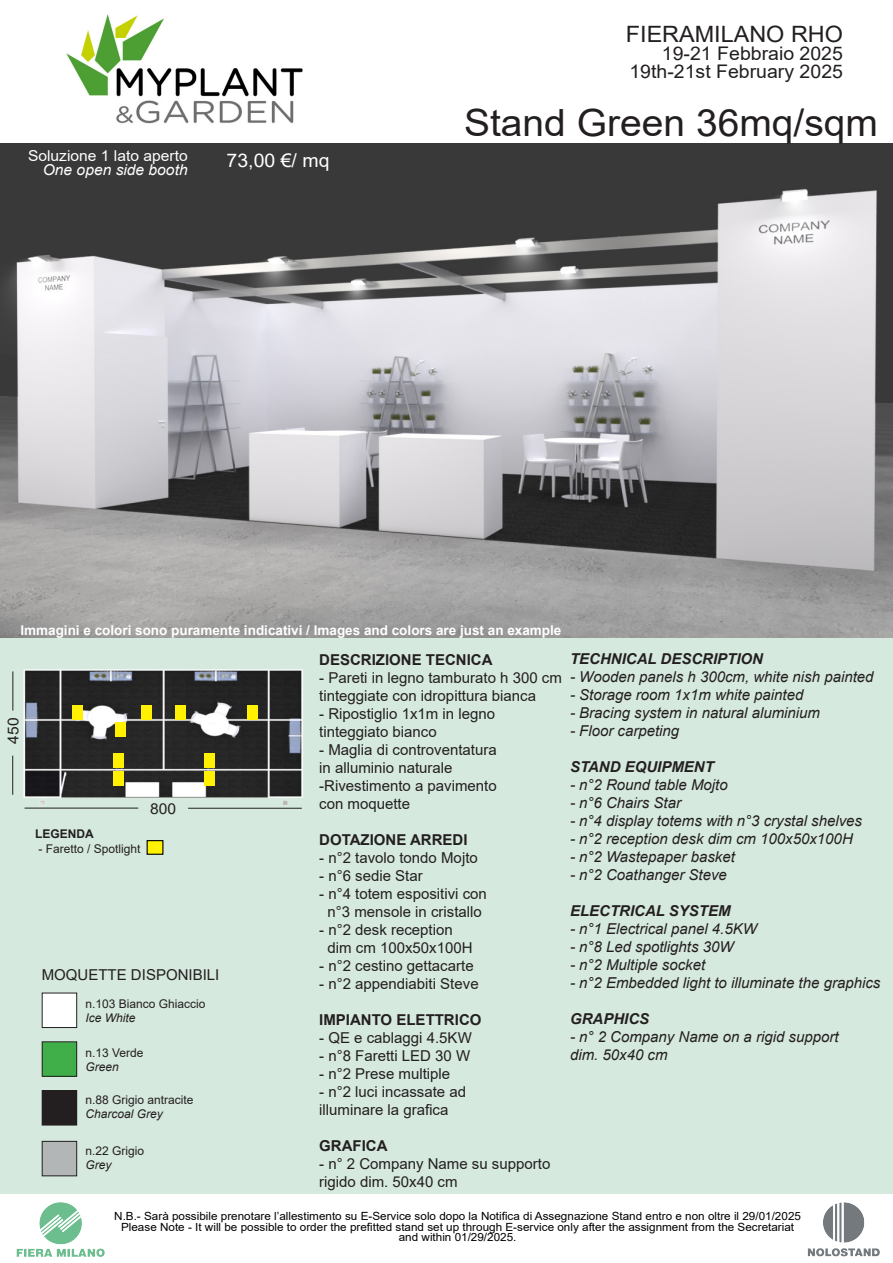
<style>
.page{position:relative;width:893px;height:1263px;background:#fff}
.page>*{position:absolute;margin:0;border:0;box-sizing:border-box;transform-origin:0 0}
.t1{font:37.5px "Arial";color:#231f20;scale:1.04 1}
.t2{font:22.5px "Arial";color:#231f20;scale:1.04 1}
.t3{font:18.75px "Arial";color:#231f20;scale:1.04 1}
.t4{font:18.75px "Arial";color:#fff;scale:1.04 1}
.t5{font:15px "Arial";color:#231f20}
.t6{font:italic 15px "Arial";color:#231f20}
.t7{font:italic 700 15px "Arial";color:#231f20}
.t8{font:700 15px "Arial";color:#231f20}
.t9{font:15px "Arial";color:#fff;scale:1.04 1}
.t10{font:italic 15px "Arial";color:#fff;scale:1.04 1}
.t11{font:15px "Arial";color:#231f20;scale:1.04 1}
.t12{font:700 13.5px "Arial";color:#fff}
.t13{font:12px "Arial";color:#231f20}
.t14{font:italic 12px "Arial";color:#231f20}
.t15{font:700 12px "Arial";color:#231f20}
.t16{font:11.25px/10.8px "Arial";color:#000;text-align:center;scale:1.04 1}
</style>
<div class="page">
<div style="left:0;top:637px;width:893px;height:557px;background:#d6e9de"></div>
<img style="left:0;top:143px;width:893px;height:495px">
<img style="left:23px;top:669px;width:280px;height:140px">
<img style="left:16px;top:1202px;width:89px;height:55px">
<img style="left:807px;top:1202px;width:73px;height:55px">
<div style="left:42px;top:993px;width:35px;height:34px;background:#fff"></div>
<div style="left:42px;top:993px;width:35px;height:35px;border:1px solid #231f20"></div>
<div style="left:42px;top:1042px;width:35px;height:34px;background:#40ae49"></div>
<div style="left:42px;top:1041px;width:35px;height:36px;border:1px solid #231f20"></div>
<div style="left:42px;top:1090px;width:35px;height:35px;background:#231f20"></div>
<div style="left:42px;top:1141px;width:35px;height:35px;background:#b3b6b6"></div>
<div style="left:42px;top:1141px;width:35px;height:35px;border:1px solid #231f20"></div>
<hr style="left:25px;top:808px;width:113px;height:1px;background:#231f20">
<hr style="left:188px;top:808px;width:114px;height:1px;background:#231f20">
<hr style="left:12px;top:756px;width:1px;height:39px;background:#231f20">
<hr style="left:12px;top:671px;width:1px;height:40px;background:#231f20">
<div style="left:204px;top:753px;width:11px;height:15px;background:#fff101"></div>
<div style="left:147px;top:840px;width:16px;height:15px;background:#fff101;border:1px solid #000"></div>
<div style="left:204px;top:771px;width:11px;height:15px;background:#fff101"></div>
<div style="left:113px;top:753px;width:10px;height:15px;background:#fff101"></div>
<div style="left:113px;top:771px;width:10px;height:15px;background:#fff101"></div>
<div style="left:72px;top:705px;width:10px;height:14px;background:#fff101"></div>
<div style="left:115px;top:722px;width:10px;height:14px;background:#fff101"></div>
<div style="left:141px;top:705px;width:11px;height:14px;background:#fff101"></div>
<div style="left:175px;top:705px;width:10px;height:14px;background:#fff101"></div>
<div style="left:247px;top:705px;width:11px;height:14px;background:#fff101"></div>
<img style="left:66px;top:15px;width:237px;height:109px">
<p class="t2" style="left:626px;top:18px;width:210px">FIERAMILANO RHO</p>
<p class="t3" style="left:662px;top:40px;width:176px">19-21 Febbraio 2025</p>
<p class="t3" style="left:629px;top:58px;width:207px">19th-21st February 2025</p>
<p class="t9" style="left:28px;top:145px;width:155px">Soluzione 1 lato aperto</p>
<p class="t10" style="left:43px;top:160px;width:141px">One open side booth</p>
<p class="t4" style="left:227px;top:148px;width:101px">73,00 €/ mq</p>
<p class="t1" style="left:464px;top:97px;width:400px">Stand Green 36mq/sqm</p>
<p class="t12" style="left:20px;top:621px;width:542px">Immagini e colori sono puramente indicativi / Images and colors are just an example</p>
<p class="t11" style="left:3px;top:744px;width:27px;rotate:-90deg">450</p>
<p class="t15" style="left:35px;top:825px;width:60px">LEGENDA</p>
<p class="t13" style="left:39px;top:840px;width:104px">- Faretto / Spotlight</p>
<p class="t11" style="left:150px;top:798px;width:27px">800</p>
<p class="t5" style="left:42px;top:965px;width:179px">MOQUETTE DISPONIBILI</p>
<p class="t13" style="left:85px;top:995px;width:122px">n.103 Bianco Ghiaccio</p>
<p class="t14" style="left:85px;top:1010px;width:52px">Ice White</p>
<p class="t13" style="left:85px;top:1044px;width:60px">n.13 Verde</p>
<p class="t14" style="left:85px;top:1059px;width:35px">Green</p>
<p class="t13" style="left:85px;top:1091px;width:110px">n.88 Grigio antracite</p>
<p class="t14" style="left:85px;top:1106px;width:79px">Charcoal Grey</p>
<p class="t13" style="left:85px;top:1142px;width:60px">n.22 Grigio</p>
<p class="t14" style="left:85px;top:1157px;width:28px">Grey</p>
<p class="t8" style="left:319px;top:649px;width:175px">DESCRIZIONE TECNICA</p>
<p class="t5" style="left:319px;top:667px;width:244px">- Pareti in legno tamburato h 300 cm</p>
<p class="t5" style="left:319px;top:685px;width:218px">tinteggiate con idropittura bianca</p>
<p class="t5" style="left:319px;top:703px;width:177px">- Ripostiglio 1x1m in legno</p>
<p class="t5" style="left:319px;top:721px;width:119px">tinteggiato bianco</p>
<p class="t5" style="left:319px;top:739px;width:179px">- Maglia di controventatura</p>
<p class="t5" style="left:319px;top:757px;width:135px">in alluminio naturale</p>
<p class="t5" style="left:319px;top:775px;width:179px">-Rivestimento a pavimento</p>
<p class="t5" style="left:319px;top:793px;width:92px">con moquette</p>
<p class="t8" style="left:319px;top:829px;width:150px">DOTAZIONE ARREDI</p>
<p class="t5" style="left:319px;top:847px;width:160px">- n°2 tavolo tondo Mojto</p>
<p class="t5" style="left:319px;top:865px;width:105px">- n°6 sedie Star</p>
<p class="t5" style="left:319px;top:883px;width:169px">- n°4 totem espositivi con</p>
<p class="t5" style="left:328px;top:901px;width:156px">n°3 mensole in cristallo</p>
<p class="t5" style="left:319px;top:919px;width:135px">- n°2 desk reception</p>
<p class="t5" style="left:328px;top:937px;width:147px">dim cm 100x50x100H</p>
<p class="t5" style="left:319px;top:955px;width:156px">- n°2 cestino gettacarte</p>
<p class="t5" style="left:319px;top:973px;width:161px">- n°2 appendiabiti Steve</p>
<p class="t8" style="left:319px;top:1009px;width:164px">IMPIANTO ELETTRICO</p>
<p class="t5" style="left:319px;top:1027px;width:154px">- QE e cablaggi 4.5KW</p>
<p class="t5" style="left:319px;top:1045px;width:153px">- n°8 Faretti LED 30 W</p>
<p class="t5" style="left:319px;top:1063px;width:133px">- n°2 Prese multiple</p>
<p class="t5" style="left:319px;top:1081px;width:148px">- n°2 luci incassate ad</p>
<p class="t5" style="left:319px;top:1099px;width:131px">illuminare la grafica</p>
<p class="t8" style="left:319px;top:1135px;width:70px">GRAFICA</p>
<p class="t5" style="left:319px;top:1153px;width:233px">- n° 2 Company Name su supporto</p>
<p class="t5" style="left:319px;top:1171px;width:140px">rigido dim. 50x40 cm</p>
<p class="t7" style="left:570px;top:648px;width:195px">TECHNICAL DESCRIPTION</p>
<p class="t6" style="left:570px;top:667px;width:305px">- Wooden panels h 300cm, white nish painted</p>
<p class="t6" style="left:570px;top:685px;width:235px">- Storage room 1x1m white painted</p>
<p class="t6" style="left:570px;top:703px;width:252px">- Bracing system in natural aluminium</p>
<p class="t6" style="left:570px;top:721px;width:111px">- Floor carpeting</p>
<p class="t7" style="left:570px;top:756px;width:145px">STAND EQUIPMENT</p>
<p class="t6" style="left:570px;top:775px;width:159px">- n°2 Round table Mojto</p>
<p class="t6" style="left:570px;top:793px;width:113px">- n°6 Chairs Star</p>
<p class="t6" style="left:570px;top:811px;width:294px">- n°4 display totems with n°3 crystal shelves</p>
<p class="t6" style="left:570px;top:829px;width:284px">- n°2 reception desk dim cm 100x50x100H</p>
<p class="t6" style="left:570px;top:847px;width:166px">- n°2 Wastepaper basket</p>
<p class="t6" style="left:570px;top:865px;width:158px">- n°2 Coathanger Steve</p>
<p class="t7" style="left:570px;top:900px;width:162px">ELECTRICAL SYSTEM</p>
<p class="t6" style="left:570px;top:919px;width:188px">- n°1 Electrical panel 4.5KW</p>
<p class="t6" style="left:570px;top:937px;width:165px">- n°8 Led spotlights 30W</p>
<p class="t6" style="left:570px;top:955px;width:137px">- n°2 Multiple socket</p>
<p class="t6" style="left:570px;top:973px;width:312px">- n°2 Embedded light to illuminate the graphics</p>
<p class="t7" style="left:570px;top:1008px;width:81px">GRAPHICS</p>
<p class="t6" style="left:570px;top:1027px;width:270px">- n° 2 Company Name on a rigid support</p>
<p class="t6" style="left:570px;top:1045px;width:99px">dim. 50x40 cm</p>
<p class="t16" style="left:114px;top:1210px;width:662px">N.B.- Sarà possibile prenotare l’allestimento su E-Service solo dopo la Notifica di Assegnazione Stand entro e non oltre il 29/01/2025</p>
<p class="t16" style="left:121px;top:1221px;width:649px">Please Note - It will be possible to order the prefitted stand set up through E-service only after the assignment from the Secretariat and within 01/29/2025.</p>
</div>
